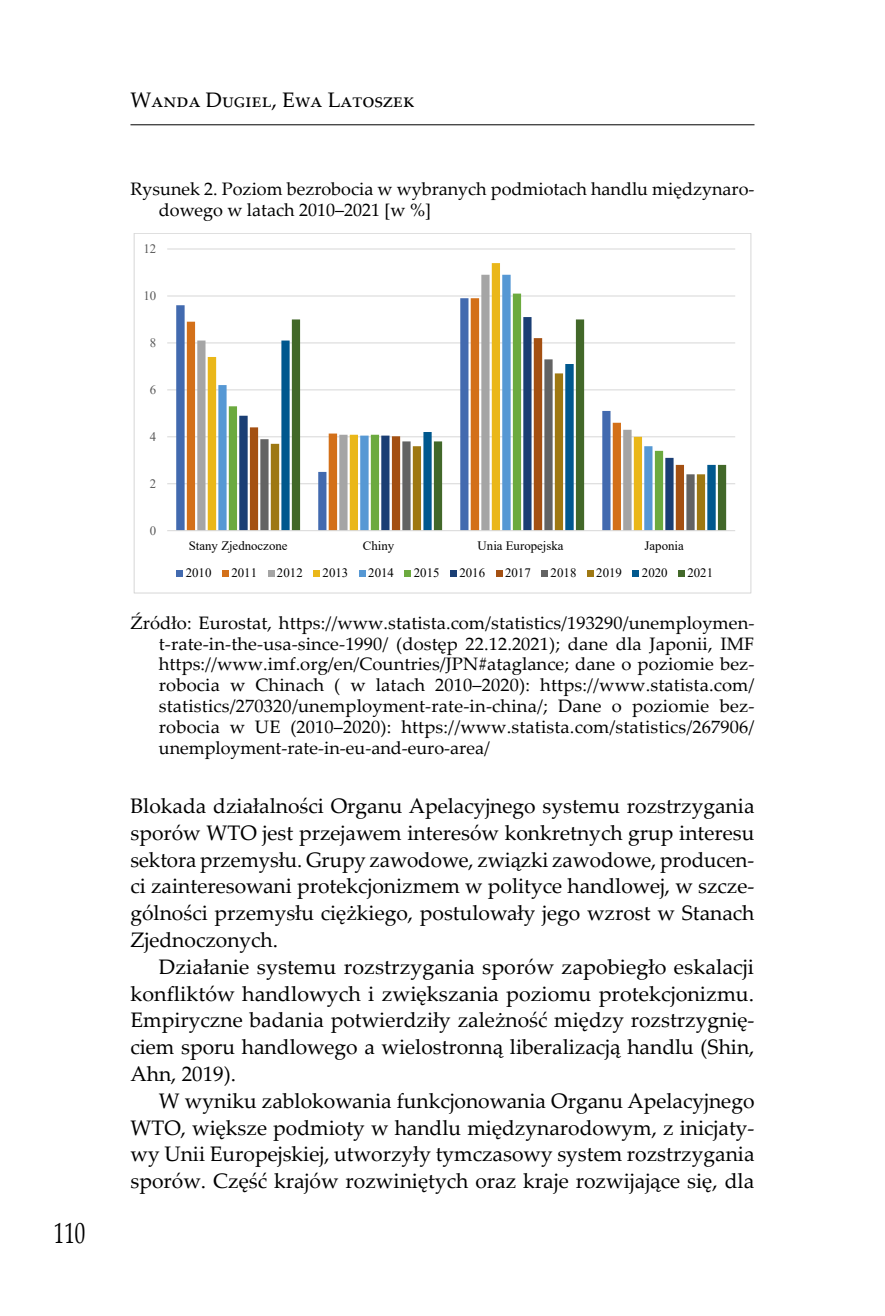
<style>
.page{position:relative;width:885px;height:1316px;background:#fff}
.page>*{position:absolute;margin:0;border:0;box-sizing:border-box;transform-origin:0 0}
.t1{font:29.4px "Palatino Linotype";color:#000;scale:.71 1}
.t2{font:21px/26.8px "Palatino Linotype";color:#000;text-align:justify}
.t3{font:18px/20.8px "Palatino Linotype";color:#000}
.t4{font:12.8px "Times New Roman";letter-spacing:.005em;color:#000}
.t5{font:12.8px "Times New Roman";color:#595959}
</style>
<div class="page">
<hr style="left:130px;top:124px;width:624px;height:1px;background:#000">
<svg style="left:130px;top:230px;width:624px;height:366px"></svg>
<div style="left:134px;top:233px;width:616px;height:360px;background:#fff"></div>
<hr style="left:167px;top:483px;width:568px;height:1px;background:#d9d9d9">
<hr style="left:167px;top:436px;width:568px;height:1px;background:#d9d9d9">
<hr style="left:167px;top:389px;width:568px;height:1px;background:#d9d9d9">
<hr style="left:167px;top:342px;width:568px;height:1px;background:#d9d9d9">
<hr style="left:167px;top:295px;width:568px;height:1px;background:#d9d9d9">
<hr style="left:167px;top:248px;width:568px;height:1px;background:#d9d9d9">
<svg style="left:176px;top:305px;width:11px;height:225px;background:#6e8bbe"></svg>
<svg style="left:187px;top:321px;width:10px;height:209px;background:#db8b45"></svg>
<svg style="left:197px;top:295px;width:11px;height:235px;fill:#a5a5a5"></svg>
<svg style="left:208px;top:263px;width:303px;height:267px"></svg>
<svg style="left:218px;top:275px;width:293px;height:255px"></svg>
<svg style="left:229px;top:293px;width:434px;height:237px"></svg>
<svg style="left:239px;top:317px;width:424px;height:213px"></svg>
<svg style="left:250px;top:338px;width:42px;height:192px"></svg>
<svg style="left:260px;top:359px;width:21px;height:171px"></svg>
<svg style="left:271px;top:373px;width:10px;height:157px"></svg>
<svg style="left:281px;top:340px;width:11px;height:190px;background:#3e80a7"></svg>
<svg style="left:292px;top:319px;width:434px;height:211px"></svg>
<hr style="left:167px;top:530px;width:568px;height:1px;background:#d9d9d9">
<svg style="left:177px;top:570px;width:6px;height:6px"></svg>
<div style="left:222px;top:570px;width:7px;height:6px;background:#d37019"></div>
<svg style="left:268px;top:570px;width:6px;height:6px"></svg>
<div style="left:313px;top:570px;width:7px;height:6px;background:#eab719"></div>
<svg style="left:359px;top:570px;width:6px;height:6px"></svg>
<div style="left:404px;top:570px;width:7px;height:6px;background:#6caa3f"></div>
<svg style="left:450px;top:570px;width:6px;height:6px"></svg>
<svg style="left:496px;top:570px;width:6px;height:6px"></svg>
<div style="left:541px;top:570px;width:7px;height:6px;background:#636363"></div>
<svg style="left:587px;top:570px;width:6px;height:6px"></svg>
<div style="left:632px;top:570px;width:7px;height:6px;background:#00588e"></div>
<svg style="left:678px;top:570px;width:6px;height:6px"></svg>
<h1 class="t1" style="left:54px;top:1211px;width:46px">110</h1>
<p class="t2" style="left:130px;top:86px;width:285px">Wanda Dugiel, Ewa Latoszek</p>
<p class="t3" style="left:159px;top:177px;width:597px;text-indent:-28px">Rysunek 2. Poziom bezrobocia w wybranych podmiotach handlu międzynaro‑ dowego w latach 2010–2021 [w %]</p>
<p class="t5" style="left:143px;top:240px;width:14px">12</p>
<p class="t5" style="left:143px;top:286px;width:14px">10</p>
<p class="t5" style="left:150px;top:333px;width:8px">8</p>
<p class="t5" style="left:150px;top:380px;width:8px">6</p>
<p class="t5" style="left:150px;top:427px;width:8px">4</p>
<p class="t5" style="left:150px;top:474px;width:8px">2</p>
<p class="t5" style="left:150px;top:521px;width:8px">0</p>
<p class="t4" style="left:189px;top:536px;width:100px">Stany Zjednoczone</p>
<p class="t4" style="left:363px;top:536px;width:33px">Chiny</p>
<p class="t4" style="left:477px;top:536px;width:88px">Unia Europejska</p>
<p class="t4" style="left:644px;top:536px;width:41px">Japonia</p>
<p class="t4" style="left:186px;top:564px;width:27px">2010</p>
<p class="t4" style="left:231px;top:564px;width:27px">2011</p>
<p class="t4" style="left:277px;top:564px;width:27px">2012</p>
<p class="t4" style="left:322px;top:564px;width:27px">2013</p>
<p class="t4" style="left:368px;top:564px;width:27px">2014</p>
<p class="t4" style="left:414px;top:564px;width:27px">2015</p>
<p class="t4" style="left:459px;top:564px;width:27px">2016</p>
<p class="t4" style="left:505px;top:564px;width:27px">2017</p>
<p class="t4" style="left:550px;top:564px;width:27px">2018</p>
<p class="t4" style="left:596px;top:564px;width:27px">2019</p>
<p class="t4" style="left:641px;top:564px;width:27px">2020</p>
<p class="t4" style="left:687px;top:564px;width:27px">2021</p>
<p class="t3" style="left:159px;top:611px;width:597px;text-align:justify;text-indent:-28px">Źródło: Eurostat, https://www.statista.com/statistics/193290/unemploymen‑ t-rate-in-the-usa-since-1990/ (dostęp 22.12.2021); dane dla Japonii, IMF https://www.imf.org/en/Countries/JPN#ataglance; dane o poziomie bez‑ robocia w Chinach ( w latach 2010–2020): https://www.statista.com/ statistics/270320/unemployment-rate-in-china/; Dane o poziomie bez‑ robocia w UE (2010–2020): https://www.statista.com/statistics/267906/ unemployment-rate-in-eu-and-euro-area/</p>
<p class="t2" style="left:130px;top:791px;width:625px">Blokada działalności Organu Apelacyjnego systemu rozstrzygania sporów WTO jest przejawem interesów konkretnych grup interesu sektora przemysłu. Grupy zawodowe, związki zawodowe, producen‑ ci zainteresowani protekcjonizmem w polityce handlowej, w szcze‑ gólności przemysłu ciężkiego, postulowały jego wzrost w Stanach Zjednoczonych.</p>
<p class="t2" style="left:130px;top:952px;width:625px;text-indent:28px">Działanie systemu rozstrzygania sporów zapobiegło eskalacji konfliktów handlowych i zwiększania poziomu protekcjonizmu.<br>Empiryczne badania potwierdziły zależność między rozstrzygnię‑ ciem sporu handlowego a wielostronną liberalizacją handlu (Shin, Ahn, 2019).</p>
<p class="t2" style="left:130px;top:1086px;width:625px;text-indent:28px">W wyniku zablokowania funkcjonowania Organu Apelacyjnego WTO, większe podmioty w handlu międzynarodowym, z inicjaty‑ wy Unii Europejskiej, utworzyły tymczasowy system rozstrzygania sporów. Część krajów rozwiniętych oraz kraje rozwijające się, dla</p>
</div>
